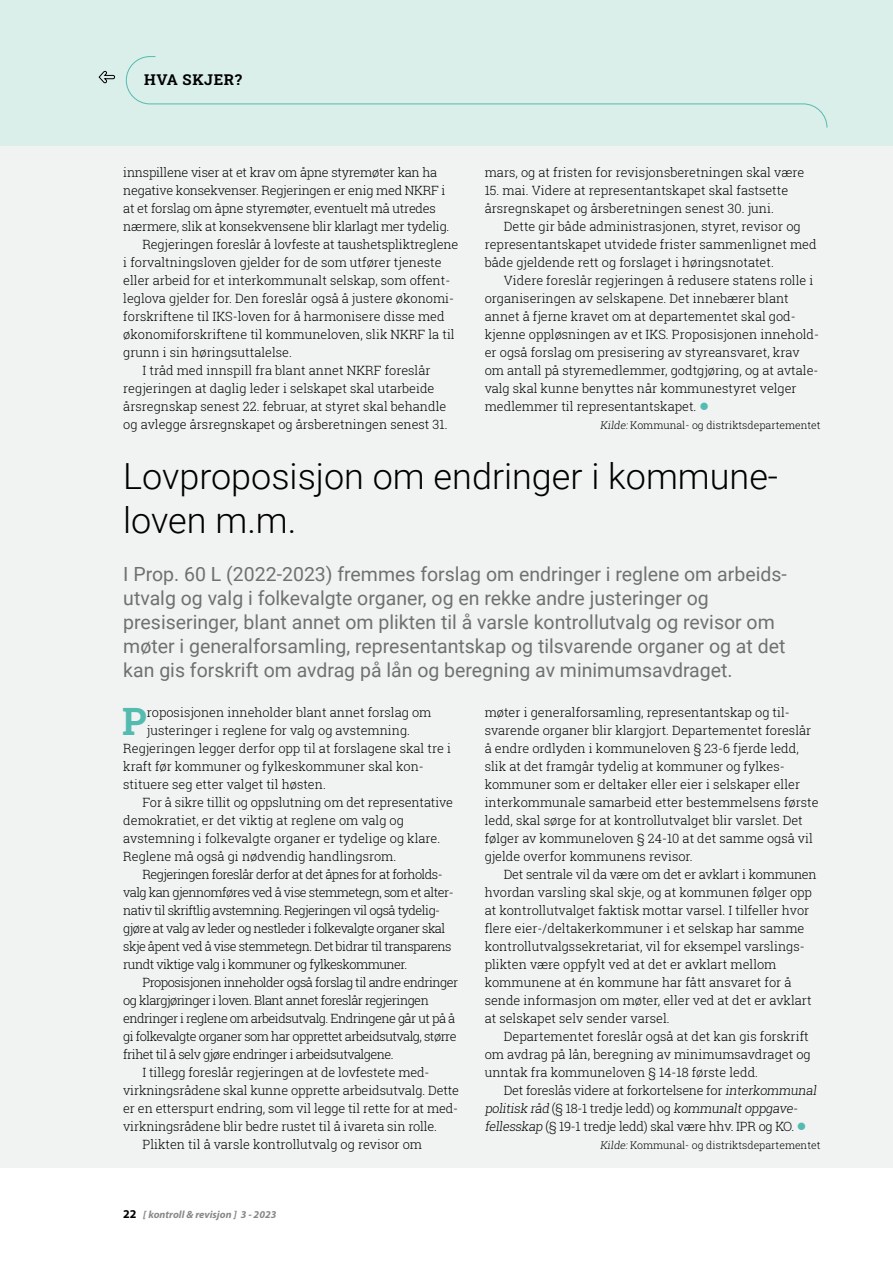
<style>
.page{position:relative;width:893px;height:1263px;background:#fff}
.page>*{position:absolute;margin:0;border:0;box-sizing:border-box;transform-origin:0 0}
.t1{font:700 38.1px "Roboto Slab";color:#53bbb0}
.t2{font:300 36px/43.2px "Roboto";color:#000}
.t3{font:19.5px/24px "Roboto";color:#6f7070}
.t4{font:700 15px "Roboto Slab";letter-spacing:.04em;color:#000}
.t5{font:300 12.75px/18px "Roboto Slab";color:#000}
.t6{font:300 12.75px "Roboto Slab";letter-spacing:-.04em;color:#000}
.t7{font:300 12.75px/18px "Roboto Slab";letter-spacing:-.02em;color:#000}
.t8{font:300 10.5px "Roboto Slab";color:#000}
.t9{font:italic 700 10.5px "Myriad Pro";color:#878988}
.s1{color:#53bbb0}
.s2{font-style:normal;font-size:12px;color:#000}
</style>
<div class="page">
<div style="left:0;top:130px;width:893px;height:1037px;background:#f1f2f2"></div>
<div style="left:0;top:0;width:893px;height:146px;background:#dbefea"></div>
<svg style="left:126px;top:56px;width:702px;height:72px"></svg>
<p class="t4" style="left:144px;top:69px;width:99px">HVA SKJER?</p>
<p class="t7" style="left:123px;top:163px;width:315px">innspillene viser at et krav om åpne styremøter kan ha</p>
<p class="t7" style="left:123px;top:181px;width:324px">negative konsekvenser. Regjeringen er enig med NKRF i</p>
<p class="t7" style="left:123px;top:199px;width:314px">at et forslag om åpne styremøter, eventuelt må utredes</p>
<p class="t7" style="left:123px;top:217px;width:328px">nærmere, slik at konsekvensene blir klarlagt mer tydelig.</p>
<p class="t5" style="left:142px;top:235px;width:317px">Regjeringen foreslår å lovfeste at taushetspliktreglene</p>
<p class="t5" style="left:123px;top:253px;width:320px">i forvaltningsloven gjelder for de som utfører tjeneste</p>
<p class="t5" style="left:123px;top:271px;width:327px">eller arbeid for et interkommunalt selskap, som offent-</p>
<p class="t5" style="left:123px;top:289px;width:332px">leglova gjelder for. Den foreslår også å justere økonomi-</p>
<p class="t5" style="left:123px;top:307px;width:323px">forskriftene til IKS-loven for å harmonisere disse med</p>
<p class="t5" style="left:123px;top:325px;width:333px">økonomiforskriftene til kommuneloven, slik NKRF la til</p>
<p class="t5" style="left:123px;top:343px;width:170px">grunn i sin høringsuttalelse.</p>
<p class="t5" style="left:142px;top:361px;width:290px">I tråd med innspill fra blant annet NKRF foreslår</p>
<p class="t5" style="left:123px;top:379px;width:313px">regjeringen at daglig leder i selskapet skal utarbeide</p>
<p class="t5" style="left:123px;top:397px;width:325px">årsregnskap senest 22. februar, at styret skal behandle</p>
<p class="t5" style="left:123px;top:415px;width:326px">og avlegge årsregnskapet og årsberetningen senest 31.</p>
<p class="t5" style="left:485px;top:163px;width:321px">mars, og at fristen for revisjonsberetningen skal være</p>
<p class="t5" style="left:485px;top:181px;width:305px">15. mai. Videre at representantskapet skal fastsette årsregnskapet og årsberetningen senest 30. juni.</p>
<p class="t5" style="left:485px;top:217px;width:333px;text-indent:19px">Dette gir både administrasjonen, styret, revisor og representantskapet utvidede frister sammenlignet med både gjeldende rett og forslaget i høringsnotatet.</p>
<p class="t5" style="left:485px;top:271px;width:336px;text-indent:19px">Videre foreslår regjeringen å redusere statens rolle i organiseringen av selskapene. Det innebærer blant annet å fjerne kravet om at departementet skal god&shy;kjenne oppløsningen av et IKS. Proposisjonen innehold&shy;er også forslag om presisering av styreansvaret, krav om antall på styremedlemmer, godtgjøring, og at avtale&shy;valg skal kunne benyttes når kommunestyret velger medlemmer til representantskapet. <span class="s1">●</span></p>
<p class="t8" style="left:600px;top:418px;width:222px">Kilde:Kommunal- og distriktsdepartementet</p>
<h2 class="t2" style="left:123px;top:454px;width:656px">Lovproposisjon om endringer i kommune&shy;loven m.m.</h2>
<p class="t3" style="left:123px;top:561px;width:664px">I Prop. 60 L (2022-2023) fremmes forslag om endringer i reglene om arbeids&shy;utvalg og valg i folkevalgte organer, og en rekke andre justeringer og presiseringer, blant annet om plikten til å varsle kontrollutvalg og revisor om møter i generalforsamling, representantskap og tilsvarende organer og at det kan gis forskrift om avdrag på lån og beregning av minimumsavdraget.</p>
<h1 class="t1" style="left:122px;top:695px;width:26px">P</h1>
<p class="t5" style="left:147px;top:703px;width:286px">roposisjonen inneholder blant annet forslag om</p>
<p class="t5" style="left:147px;top:721px;width:265px">justeringer i reglene for valg og avstemning.</p>
<p class="t5" style="left:123px;top:739px;width:329px">Regjeringen legger derfor opp til at forslagene skal tre i</p>
<p class="t5" style="left:123px;top:757px;width:302px">kraft før kommuner og fylkeskommuner skal kon-</p>
<p class="t5" style="left:123px;top:775px;width:204px">stituere seg etter valget til høsten.</p>
<p class="t5" style="left:142px;top:793px;width:312px">For å sikre tillit og oppslutning om det representative</p>
<p class="t5" style="left:123px;top:811px;width:282px">demokratiet, er det viktig at reglene om valg og</p>
<p class="t5" style="left:123px;top:829px;width:319px">avstemning i folkevalgte organer er tydelige og klare.</p>
<p class="t5" style="left:123px;top:847px;width:275px">Reglene må også gi nødvendig handlingsrom.</p>
<p class="t6" style="left:142px;top:866px;width:302px">Regjeringen foreslår derfor at det åpnes for at forholds-</p>
<p class="t6" style="left:123px;top:884px;width:332px">valg kan gjennomføres ved å vise stemmetegn, som et alter-</p>
<p class="t6" style="left:123px;top:902px;width:317px">nativ til skriftlig avstemning. Regjeringen vil også tydelig-</p>
<p class="t6" style="left:123px;top:920px;width:324px">gjøre at valg av leder og nestleder i folkevalgte organer skal</p>
<p class="t6" style="left:123px;top:938px;width:330px">skje åpent ved å vise stemmetegn. Det bidrar til transparens</p>
<p class="t6" style="left:123px;top:956px;width:286px">rundt viktige valg i kommuner og fylkeskommuner.</p>
<p class="t6" style="left:142px;top:974px;width:317px">Proposisjonen inneholder også forslag til andre endringer</p>
<p class="t6" style="left:123px;top:992px;width:307px">og klargjøringer i loven. Blant annet foreslår regjeringen</p>
<p class="t6" style="left:123px;top:1010px;width:333px">endringer i reglene om arbeidsutvalg. Endringene går ut på å</p>
<p class="t6" style="left:123px;top:1028px;width:335px">gi folkevalgte organer som har opprettet arbeidsutvalg, større</p>
<p class="t6" style="left:123px;top:1046px;width:272px">frihet til å selv gjøre endringer i arbeidsutvalgene.</p>
<p class="t5" style="left:142px;top:1063px;width:289px">I tillegg foreslår regjeringen at de lovfestete med-</p>
<p class="t5" style="left:123px;top:1081px;width:337px">virkningsrådene skal kunne opprette arbeidsutvalg. Dette</p>
<p class="t5" style="left:123px;top:1099px;width:336px">er en etterspurt endring, som vil legge til rette for at med-</p>
<p class="t5" style="left:123px;top:1117px;width:315px">virkningsrådene blir bedre rustet til å ivareta sin rolle.</p>
<p class="t5" style="left:142px;top:1135px;width:281px">Plikten til å varsle kontrollutvalg og revisor om</p>
<p class="t9" style="left:123px;top:1208px;width:155px"><span class="s2">22</span> [ kontroll &amp; revisjon ] 3 - 2023</p>
<p class="t5" style="left:485px;top:703px;width:335px">møter i generalforsamling, representantskap og til&shy;svarende organer blir klargjort. Departementet foreslår å endre ordlyden i kommuneloven § 23-6 fjerde ledd, slik at det framgår tydelig at kommuner og fylkes&shy;kommuner som er deltaker eller eier i selskaper eller interkommunale samarbeid etter bestemmelsens første ledd, skal sørge for at kontrollutvalget blir varslet. Det følger av kommuneloven § 24-10 at det samme også vil gjelde overfor kommunens revisor.</p>
<p class="t5" style="left:485px;top:865px;width:334px;text-indent:19px">Det sentrale vil da være om det er avklart i kommunen hvordan varsling skal skje, og at kommunen følger opp at kontrollutvalget faktisk mottar varsel. I tilfeller hvor flere eier-/deltakerkommuner i et selskap har samme kontrollutvalgssekretariat, vil for eksempel varslings&shy;plikten være oppfylt ved at det er avklart mellom kommunene at én kommune har fått ansvaret for å sende informasjon om møter, eller ved at det er avklart at selskapet selv sender varsel.</p>
<p class="t5" style="left:485px;top:1027px;width:327px;text-indent:19px">Departementet foreslår også at det kan gis forskrift om avdrag på lån, beregning av minimumsavdraget og unntak fra kommuneloven § 14-18 første ledd.</p>
<p class="t7" style="left:485px;top:1081px;width:336px;text-indent:19px">Det foreslås videre at forkortelsene for interkommunal politisk råd ( § 1 8 - 1 t r e dj e l e d d ) o g kommunaltoppgave&shy;fellesskap (§ 19-1 tredje ledd) skal være hhv. IPR og KO. <span class="s1">●</span></p>
<p class="t8" style="left:600px;top:1138px;width:222px">Kilde:Kommunal- og distriktsdepartementet</p>
</div>
